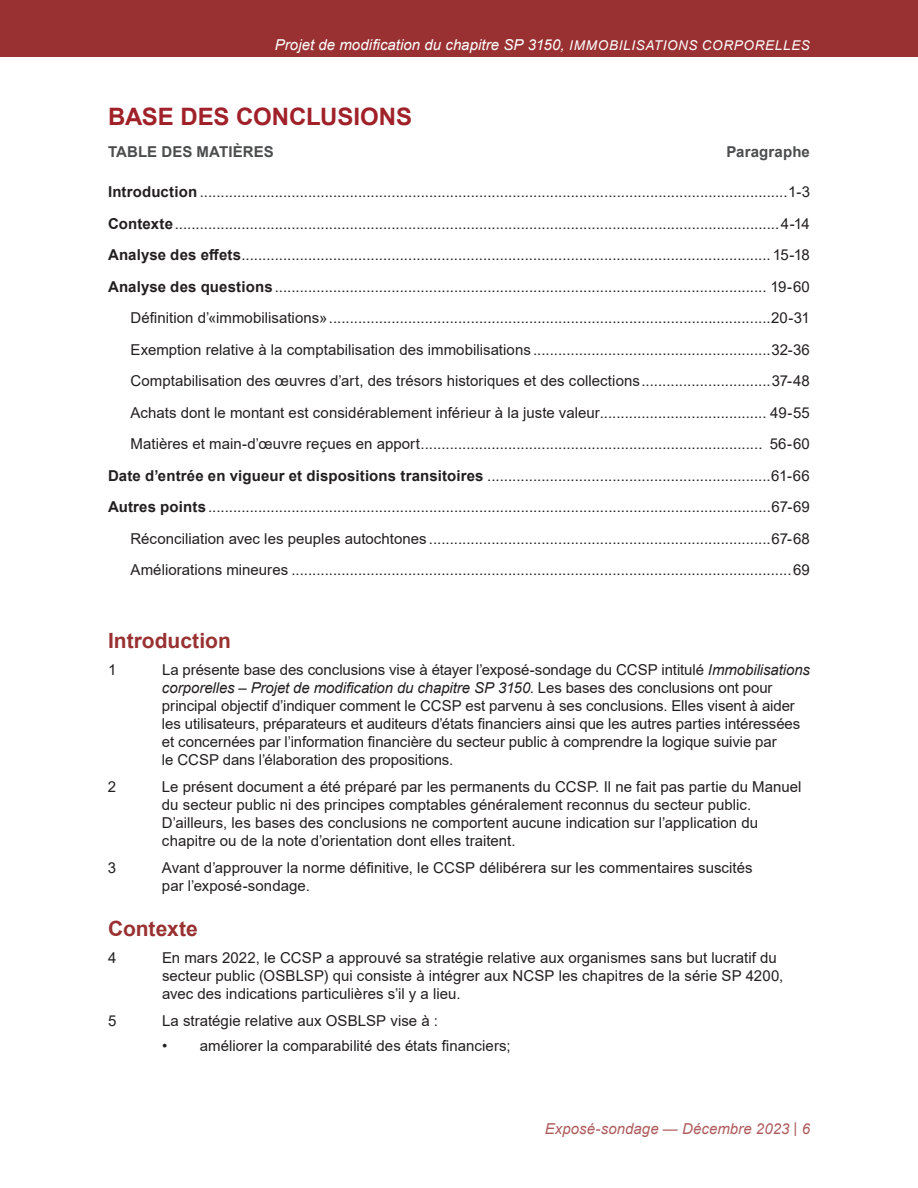
<style>
.page{position:relative;width:918px;height:1188px;background:#fff}
.page>*{position:absolute;margin:0;border:0;box-sizing:border-box;transform-origin:0 0}
.t1{font:700 24px "Arial";letter-spacing:-.005em;color:#a02129}
.t2{font:700 21px "Arial";color:#993132}
.t3{font:15px/18px "Arial";color:#231f20}
.t4{font:italic 15px "Arial";letter-spacing:.005em;color:#fff}
.t5{font:italic 15px "Arial";letter-spacing:.005em;color:#ae5c5d}
.t6{font:700 15px "Arial";letter-spacing:.01em;color:#4b4c4d}
.s1{font-size:13.5px}
.s2{font-weight:700}
.s3{font-style:italic}
</style>
<div class="page">
<div style="left:0;top:0;width:918px;height:57px;background:#993132"></div>
<p class="t4" style="left:275px;top:35px;width:536px">Projet de modification du chapitre SP 3150, <span class="s1">IMMOBILISATIONS CORPORELLES</span></p>
<h2 class="t1" style="left:108px;top:100px;width:306px">BASE DES CONCLUSIONS</h2>
<h2 class="t6" style="left:108px;top:141px;width:167px">TABLE DES MATIÈRES</h2>
<p class="t6" style="left:726px;top:141px;width:85px">Paragraphe</p>
<p class="t3" style="left:108px;top:183px;width:704px"><span class="s2">Introduction</span> .............................................................................................................................................1-3</p>
<p class="t3" style="left:108px;top:215px;width:703px"><span class="s2">Contexte</span>.................................................................................................................................................4-14</p>
<p class="t3" style="left:108px;top:246px;width:703px"><span class="s2">Analyse des effets</span>...............................................................................................................................15-18</p>
<p class="t3" style="left:108px;top:278px;width:703px"><span class="s2">Analyse des questions</span> ...................................................................................................................... 19-60</p>
<p class="t3" style="left:130px;top:309px;width:681px">Définition d’«immobilisations»..........................................................................................................20-31</p>
<p class="t3" style="left:130px;top:341px;width:681px">Exemption relative à la comptabilisation des immobilisations.........................................................32-36</p>
<p class="t3" style="left:130px;top:372px;width:681px">Comptabilisation des œuvres d’art, des trésors historiques et des collections...............................37-48</p>
<p class="t3" style="left:130px;top:404px;width:681px">Achats dont le montant est considérablement inférieur à la juste valeur........................................ 49-55</p>
<p class="t3" style="left:130px;top:435px;width:634px">Matières et main-d’œuvre reçues en apport..................................................................................</p>
<p class="t3" style="left:108px;top:467px;width:703px"><span class="s2">Date d’entrée en vigueur et dispositions transitoires</span> ....................................................................61-66</p>
<p class="t3" style="left:108px;top:498px;width:703px"><span class="s2">Autres points</span>.......................................................................................................................................67-69</p>
<p class="t3" style="left:130px;top:530px;width:681px">Réconciliation avec les peuples autochtones..................................................................................67-68</p>
<p class="t3" style="left:130px;top:561px;width:681px">Améliorations mineures ........................................................................................................................69</p>
<p class="t3" style="left:770px;top:435px;width:42px">56-60</p>
<h2 class="t2" style="left:108px;top:626px;width:124px">Introduction</h2>
<p class="t3" style="left:108px;top:661px;width:10px">1</p>
<p class="t3" style="left:162px;top:661px;width:649px">La présente base des conclusions vise à étayer l’exposé-sondage du CCSP intitulé <span class="s3">Immobilisations corporelles – Projet de modification du chapitre SP 3150</span>. Les bases des conclusions ont pour principal objectif d’indiquer comment le CCSP est parvenu à ses conclusions. Elles visent à aider les utilisateurs, préparateurs et auditeurs d’états financiers ainsi que les autres parties intéressées et concernées par l’information financière du secteur public à comprendre la logique suivie par<br>le CCSP dans l’élaboration des propositions.</p>
<p class="t3" style="left:108px;top:778px;width:10px">2</p>
<p class="t3" style="left:162px;top:778px;width:641px">Le présent document a été préparé par les permanents du CCSP. Il ne fait pas partie du Manuel du secteur public ni des principes comptables généralement reconnus du secteur public.<br>D’ailleurs, les bases des conclusions ne comportent aucune indication sur l’application du chapitre ou de la note d’orientation dont elles traitent.</p>
<p class="t3" style="left:108px;top:859px;width:10px">3</p>
<p class="t3" style="left:162px;top:859px;width:592px">Avant d’approuver la norme définitive, le CCSP délibérera sur les commentaires suscités par l’exposé-sondage.</p>
<h2 class="t2" style="left:108px;top:914px;width:91px">Contexte</h2>
<p class="t3" style="left:108px;top:949px;width:10px">4</p>
<p class="t3" style="left:162px;top:949px;width:623px">En mars 2022, le CCSP a approuvé sa stratégie relative aux organismes sans but lucratif du secteur public (OSBLSP) qui consiste à intégrer aux NCSP les chapitres de la série SP 4200, avec des indications particulières s’il y a lieu.</p>
<p class="t3" style="left:108px;top:1012px;width:10px">5</p>
<p class="t3" style="left:162px;top:1012px;width:278px">La stratégie relative aux OSBLSP vise à :</p>
<p class="t3" style="left:162px;top:1037px;width:350px">• améliorer la comparabilité des états financiers;</p>
<p class="t5" style="left:545px;top:1119px;width:267px">Exposé-sondage — Décembre 2023 | 6</p>
</div>
